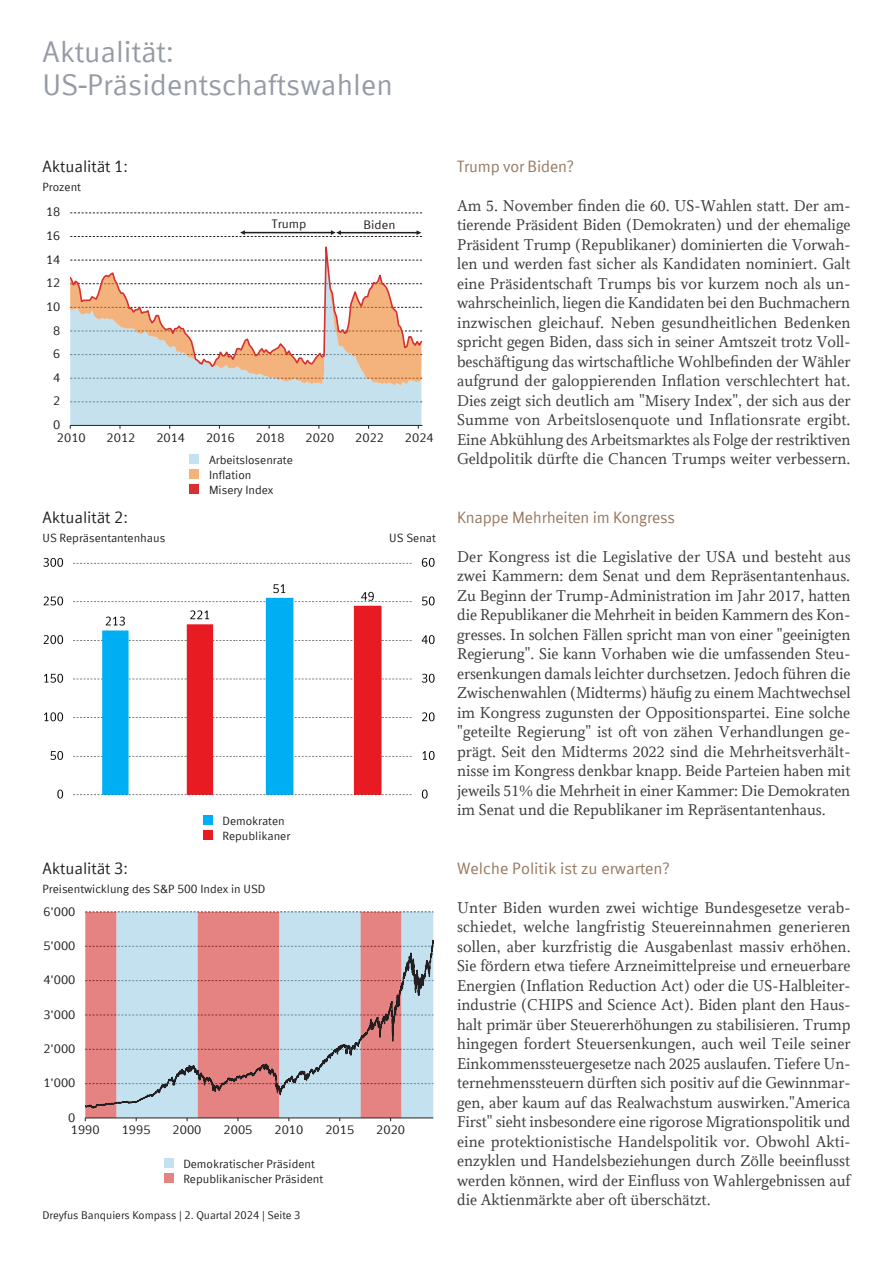
<style>
.page{position:relative;width:893px;height:1263px;background:#fff}
.page>*{position:absolute;margin:0;border:0;box-sizing:border-box;transform-origin:0 0}
.t1{font:30px "Dreyfus Sans";color:#959ba6}
.t2{font:16.5px/19.5px "Dreyfus Serif";color:#3e3e3f;text-align:justify}
.t3{font:16.5px "Dreyfus Sans";letter-spacing:-.01em;color:#96775e}
.t4{font:16.5px "Dreyfus Sans";color:#231f20}
.t5{font:12.45px "Dreyfus Sans";color:#231f20;scale:1.04 1}
.t6{font:12.3px "Dreyfus Sans";color:#231f20;scale:1.04 1}
.t7{font:12px "Dreyfus Sans";color:#231f20}
.t8{font:11.25px "Dreyfus Sans";color:#231f20}
</style>
<div class="page">
<svg style="left:70px;top:213px;width:352px;height:1px"></svg>
<div style="left:70px;top:385px;width:351px;height:40px;background:#c5e1ee"></div>
<svg style="left:70px;top:369px;width:351px;height:16px;background:#ced1cc"></svg>
<hr style="left:70px;top:425px;width:352px;height:1px;background:#231f20">
<svg style="left:70px;top:236px;width:353px;height:133px"></svg>
<svg style="left:70px;top:230px;width:352px;height:7px"></svg>
<hr style="left:85px;top:1118px;width:348px;height:1px;background:#231f20">
<svg style="left:85px;top:912px;width:349px;height:206px;background:#ccb2b9"></svg>
<div style="left:190px;top:454px;width:9px;height:9px;background:#c3e1ee"></div>
<div style="left:190px;top:469px;width:9px;height:9px;background:#f4b27d"></div>
<div style="left:203px;top:815px;width:9px;height:10px;background:#00aef3"></div>
<div style="left:203px;top:830px;width:9px;height:9px;background:#e81b23"></div>
<div style="left:164px;top:1158px;width:9px;height:9px;background:#c3e1ee"></div>
<div style="left:164px;top:1173px;width:9px;height:9px;background:#e58382"></div>
<img style="left:43px;top:557px;width:194px;height:242px">
<img style="left:237px;top:557px;width:198px;height:242px">
<div style="left:190px;top:484px;width:9px;height:9px;background:#d43130"></div>
<p class="t1" style="left:43px;top:35px;width:134px">Aktualität:</p>
<p class="t1" style="left:43px;top:68px;width:352px">US-Präsidentschaftswahlen</p>
<p class="t4" style="left:43px;top:157px;width:87px">Aktualität 1:</p>
<p class="t7" style="left:43px;top:180px;width:40px">Prozent</p>
<p class="t5" style="left:46px;top:205px;width:15px">18</p>
<p class="t5" style="left:46px;top:229px;width:15px">16</p>
<p class="t5" style="left:46px;top:252px;width:15px">14</p>
<p class="t5" style="left:46px;top:276px;width:15px">12</p>
<p class="t5" style="left:46px;top:300px;width:15px">10</p>
<p class="t5" style="left:53px;top:323px;width:8px">8</p>
<p class="t5" style="left:53px;top:347px;width:8px">6</p>
<p class="t5" style="left:53px;top:370px;width:8px">4</p>
<p class="t5" style="left:53px;top:394px;width:8px">2</p>
<p class="t5" style="left:53px;top:418px;width:8px">0</p>
<p class="t5" style="left:272px;top:216px;width:35px">Trump</p>
<p class="t5" style="left:363px;top:218px;width:32px">Biden</p>
<p class="t5" style="left:57px;top:430px;width:29px">2010</p>
<p class="t5" style="left:107px;top:430px;width:29px">2012</p>
<p class="t5" style="left:156px;top:430px;width:29px">2014</p>
<p class="t5" style="left:206px;top:430px;width:29px">2016</p>
<p class="t5" style="left:256px;top:430px;width:29px">2018</p>
<p class="t5" style="left:305px;top:430px;width:29px">2020</p>
<p class="t5" style="left:355px;top:430px;width:29px">2022</p>
<p class="t5" style="left:405px;top:430px;width:29px">2024</p>
<p class="t4" style="left:43px;top:508px;width:87px">Aktualität 2:</p>
<p class="t7" style="left:209px;top:453px;width:85px">Arbeitslosenrate</p>
<p class="t7" style="left:209px;top:468px;width:44px">Inflation</p>
<p class="t7" style="left:209px;top:483px;width:66px">Misery Index</p>
<p class="t7" style="left:43px;top:531px;width:124px">US Repräsentantenhaus</p>
<p class="t7" style="left:389px;top:531px;width:48px">US Senat</p>
<p class="t4" style="left:43px;top:859px;width:87px">Aktualität 3:</p>
<p class="t7" style="left:223px;top:814px;width:64px">Demokraten</p>
<p class="t7" style="left:223px;top:829px;width:69px">Republikaner</p>
<p class="t7" style="left:43px;top:882px;width:224px">Preisentwicklung des S&amp;P 500 Index in USD</p>
<p class="t5" style="left:43px;top:904px;width:32px">6'000</p>
<p class="t6" style="left:43px;top:939px;width:32px">5'000</p>
<p class="t6" style="left:43px;top:973px;width:32px">4'000</p>
<p class="t6" style="left:43px;top:1007px;width:32px">3'000</p>
<p class="t5" style="left:43px;top:1041px;width:32px">2'000</p>
<p class="t6" style="left:43px;top:1076px;width:32px">1'000</p>
<p class="t6" style="left:68px;top:1110px;width:8px">0</p>
<p class="t6" style="left:71px;top:1123px;width:29px">1990</p>
<p class="t6" style="left:122px;top:1123px;width:29px">1995</p>
<p class="t6" style="left:173px;top:1123px;width:29px">2000</p>
<p class="t6" style="left:224px;top:1123px;width:29px">2005</p>
<p class="t6" style="left:274px;top:1123px;width:29px">2010</p>
<p class="t6" style="left:325px;top:1123px;width:29px">2015</p>
<p class="t6" style="left:376px;top:1123px;width:29px">2020</p>
<p class="t7" style="left:183px;top:1157px;width:133px">Demokratischer Präsident</p>
<p class="t7" style="left:183px;top:1172px;width:141px">Republikanischer Präsident</p>
<p class="t8" style="left:43px;top:1208px;width:260px">Dreyfus Banquiers Kompass | 2. Quartal 2024 | Seite 3</p>
<p class="t3" style="left:457px;top:157px;width:118px">Trump vor Biden?</p>
<p class="t2" style="left:457px;top:196px;width:395px">Am 5. November finden die 60. US-Wahlen statt. Der am&shy;tierende Präsident Biden (Demokraten) und der ehemalige Präsident Trump (Republikaner) dominierten die Vorwah&shy;len und werden fast sicher als Kandidaten nominiert. Galt eine Präsidentschaft Trumps bis vor kurzem noch als un&shy;wahrscheinlich, liegen die Kandidaten bei den Buchmachern inzwischen gleichauf. Neben gesundheitlichen Bedenken spricht gegen Biden, dass sich in seiner Amtszeit trotz Voll&shy;beschäftigung das wirtschaftliche Wohlbefinden der Wähler aufgrund der galoppierenden Inflation verschlechtert hat.<br>Dies zeigt sich deutlich am "Misery Index", der sich aus der Summe von Arbeitslosenquote und Inflationsrate ergibt.<br>Eine Abkühlung des Arbeitsmarktes als Folge der restriktiven Geldpolitik dürfte die Chancen Trumps weiter verbessern.</p>
<p class="t3" style="left:457px;top:508px;width:220px">Knappe Mehrheiten im Kongress</p>
<p class="t2" style="left:457px;top:547px;width:395px">Der Kongress ist die Legislative der USA und besteht aus zwei Kammern: dem Senat und dem Repräsentantenhaus.<br>Zu Beginn der Trump-Administration im Jahr 2017, hatten die Republikaner die Mehrheit in beiden Kammern des Kon&shy;gresses. In solchen Fällen spricht man von einer "geeinigten Regierung". Sie kann Vorhaben wie die umfassenden Steu&shy;ersenkungen damals leichter durchsetzen. Jedoch führen die Zwischenwahlen (Midterms) häufig zu einem Machtwechsel im Kongress zugunsten der Oppositionspartei. Eine solche "geteilte Regierung" ist oft von zähen Verhandlungen ge&shy;prägt. Seit den Midterms 2022 sind die Mehrheitsverhält&shy;nisse im Kongress denkbar knapp. Beide Parteien haben mit jeweils 51% die Mehrheit in einer Kammer: Die Demokraten im Senat und die Republikaner im Repräsentantenhaus.</p>
<p class="t3" style="left:457px;top:859px;width:214px">Welche Politik ist zu erwarten?</p>
<p class="t2" style="left:457px;top:898px;width:395px">Unter Biden wurden zwei wichtige Bundesgesetze verab&shy;schiedet, welche langfristig Steuereinnahmen generieren sollen, aber kurzfristig die Ausgabenlast massiv erhöhen.<br>Sie fördern etwa tiefere Arzneimittelpreise und erneuerbare Energien (Inflation Reduction Act) oder die US-Halbleiter&shy;industrie (CHIPS and Science Act). Biden plant den Haus&shy;halt primär über Steuererhöhungen zu stabilisieren. Trump hingegen fordert Steuersenkungen, auch weil Teile seiner Einkommenssteuergesetze nach 2025 auslaufen. Tiefere Un&shy;ternehmenssteuern dürften sich positiv auf die Gewinnmar&shy;gen, aber kaum auf das Realwachstum auswirken."America First" sieht insbesondere eine rigorose Migrationspolitik und eine protektionistische Handelspolitik vor. Obwohl Akti&shy;enzyklen und Handelsbeziehungen durch Zölle beeinflusst werden können, wird der Einfluss von Wahlergebnissen auf die Aktienmärkte aber oft überschätzt.</p>
</div>
